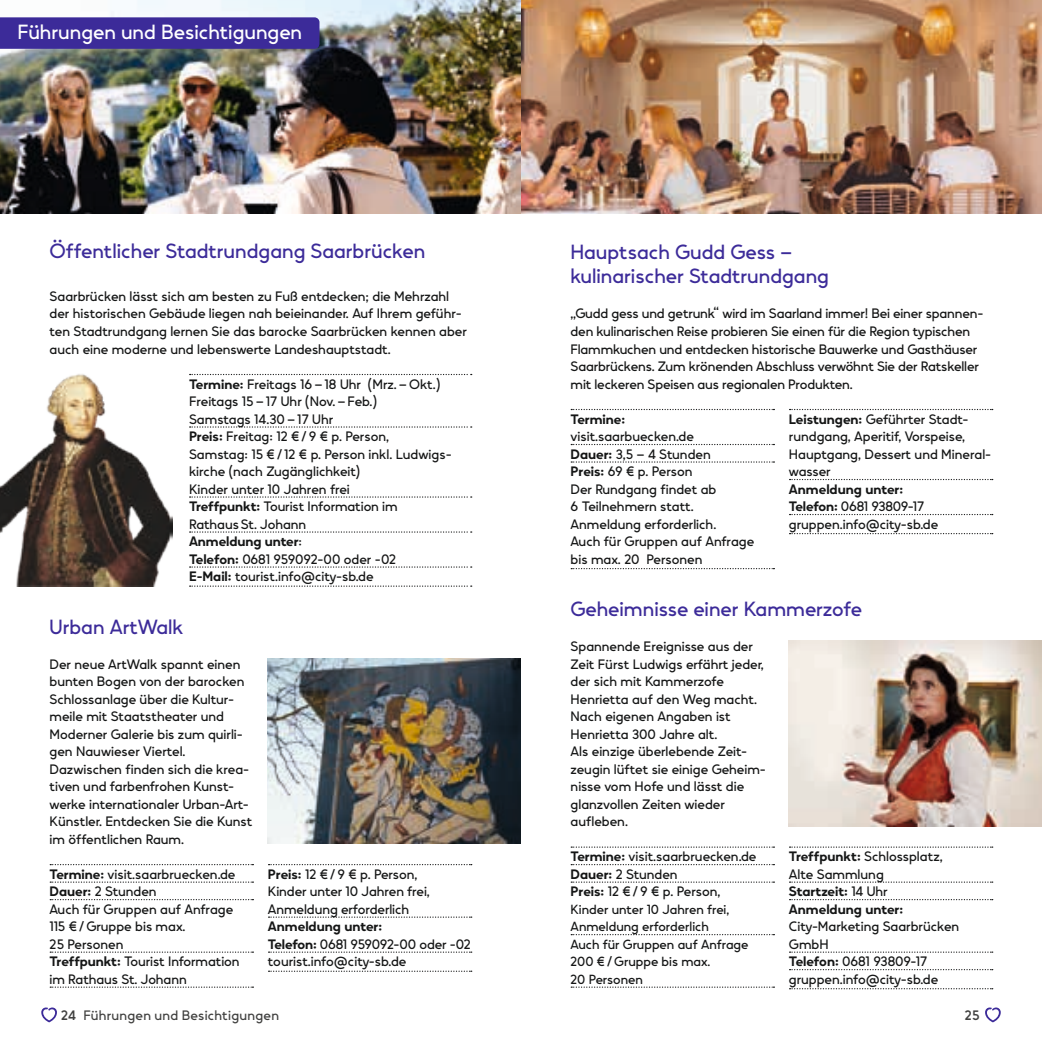
<style>
.page{position:relative;width:1042px;height:1042px;background:#fff}
.page>*{position:absolute;margin:0;border:0;box-sizing:border-box;transform-origin:0 0}
.t1{font:21px/24.5px "Vary";color:#3c2b99}
.t2{font:21px "Vary";color:#fff}
.t3{font:14px/17.5px "Vary";color:#151616}
.t4{font:700 14px/17.5px "Vary";color:#151616}
.t5{font:14px "Vary";letter-spacing:.02em;color:#414140}
.t6{font:500 14px "Vary";color:#414140}
.t7{font:13.65px/17.5px "Vary";color:#151616}
.s1{font-weight:700}
.s2{font-size:14px}
.s3{font-weight:400}
.s4{font-family:"Vary Variable"}
</style>
<div class="page">
<img style="left:0;top:0;width:1042px;height:213px">
<svg style="left:190px;top:374px;width:282px;height:1px"></svg>
<svg style="left:190px;top:426px;width:282px;height:2px"></svg>
<svg style="left:190px;top:496px;width:282px;height:2px"></svg>
<svg style="left:190px;top:531px;width:282px;height:2px"></svg>
<svg style="left:190px;top:566px;width:282px;height:2px"></svg>
<svg style="left:190px;top:585px;width:282px;height:2px"></svg>
<svg style="left:50px;top:864px;width:203px;height:1px"></svg>
<svg style="left:50px;top:881px;width:203px;height:2px"></svg>
<svg style="left:50px;top:899px;width:203px;height:1px"></svg>
<svg style="left:50px;top:951px;width:203px;height:2px"></svg>
<svg style="left:50px;top:986px;width:203px;height:2px"></svg>
<svg style="left:268px;top:864px;width:204px;height:1px"></svg>
<svg style="left:268px;top:916px;width:204px;height:2px"></svg>
<svg style="left:268px;top:951px;width:204px;height:2px"></svg>
<svg style="left:268px;top:970px;width:204px;height:2px"></svg>
<img style="left:0;top:374px;width:172px;height:212px">
<svg style="left:571px;top:409px;width:203px;height:1px"></svg>
<svg style="left:571px;top:444px;width:203px;height:1px"></svg>
<svg style="left:571px;top:461px;width:203px;height:2px"></svg>
<svg style="left:571px;top:568px;width:203px;height:1px"></svg>
<svg style="left:789px;top:409px;width:204px;height:1px"></svg>
<svg style="left:789px;top:479px;width:204px;height:1px"></svg>
<svg style="left:789px;top:514px;width:204px;height:1px"></svg>
<svg style="left:789px;top:533px;width:204px;height:1px"></svg>
<svg style="left:571px;top:846px;width:203px;height:2px"></svg>
<svg style="left:571px;top:864px;width:203px;height:1px"></svg>
<svg style="left:571px;top:881px;width:203px;height:2px"></svg>
<svg style="left:571px;top:934px;width:203px;height:1px"></svg>
<svg style="left:571px;top:986px;width:203px;height:2px"></svg>
<svg style="left:789px;top:846px;width:204px;height:2px"></svg>
<svg style="left:789px;top:881px;width:204px;height:2px"></svg>
<svg style="left:789px;top:899px;width:204px;height:1px"></svg>
<svg style="left:789px;top:951px;width:204px;height:2px"></svg>
<svg style="left:789px;top:969px;width:204px;height:1px"></svg>
<svg style="left:789px;top:988px;width:204px;height:1px"></svg>
<img style="left:789px;top:641px;width:253px;height:185px">
<img style="left:268px;top:658px;width:253px;height:185px">
<div style="left:0;top:17px;width:319px;height:32px;background:#3c2b99"></div>
<svg style="left:985px;top:1007px;width:16px;height:15px"></svg>
<svg style="left:41px;top:1007px;width:16px;height:15px"></svg>
<h1 class="t2" style="left:17px;top:15px;width:286px">Führungen und Besichtigungen</h1>
<h1 class="t1" style="left:49px;top:237px;width:377px">Öffentlicher Stadtrundgang Saarbrücken</h1>
<h1 class="t1" style="left:570px;top:238px;width:260px">Hauptsach Gudd Gess – kulinarischer Stadtrundgang</h1>
<p class="t3" style="left:50px;top:286px;width:419px">Saarbrücken lässt sich am besten zu Fuß entdecken; die Mehrzahl der historischen Gebäude liegen nah beieinander. Auf Ihrem geführ&shy;ten Stadtrundgang lernen Sie das barocke Saarbrücken kennen aber auch eine moderne und lebenswerte Landeshauptstadt.</p>
<p class="t3" style="left:189px;top:374px;width:262px"><span class="s1">Termine:</span> Freitags 16 – 18 Uhr (Mrz. – Okt.)<br>Freitags 15 – 17 Uhr (Nov. – Feb.)<br>Samstags 14.30 – 17 Uhr<br><span class="s1">Preis:</span> Freitag: 12 € / 9 € p. Person,<br>Samstag: 15 € / 12 € p. Person inkl. Ludwigs&shy;kirche (nach Zugänglichkeit)<br>Kinder unter 10 Jahren frei<br><span class="s1">Treffpunkt:</span> Tourist Information im<br>Rathaus St. Johann<br><span class="s1">Anmeldung unter</span>:<br><span class="s1">Telefon:</span> 0681 959092-00 oder -02<br><span class="s1">E-Mail:</span> tourist.info@city-sb.de</p>
<h1 class="t1" style="left:50px;top:612px;width:135px">Urban ArtWalk</h1>
<p class="t3" style="left:50px;top:654px;width:204px">Der neue ArtWalk spannt einen bunten Bogen von der barocken<br>Schlossanlage über die Kultur&shy;meile mit Staatstheater und<br>Moderner Galerie bis zum quirli&shy;gen Nauwieser Viertel.<br>Dazwischen finden sich die krea&shy;tiven und farbenfrohen Kunst&shy;werke internationaler Urban-Art-<br>Künstler. Entdecken Sie die Kunst im öffentlichen Raum.</p>
<p class="t3" style="left:50px;top:864px;width:191px"><span class="s1">Termine:</span> visit.saarbruecken.de<br><span class="s1">Dauer:</span> 2 Stunden<br>Auch für Gruppen auf Anfrage<br>115 € / Gruppe bis max.<br>25 Personen<br><span class="s1">Treffpunkt:</span> Tourist Information im Rathaus St. Johann</p>
<p class="t3" style="left:268px;top:864px;width:163px"><span class="s1">Preis:</span> 12 € / 9 € p. Person,<br>Kinder unter 10 Jahren frei,<br>Anmeldung erforderlich</p>
<p class="t3" style="left:268px;top:916px;width:204px"><span class="s1">Anmeldung unter:<br>Telefon:</span> 0681 959092-00 oder -02 tourist.info@city-sb.de</p>
<p class="t3" style="left:570px;top:304px;width:414px">„Gudd gess und getrunk“ wird im Saarland immer! Bei einer spannen&shy;den kulinarischen Reise probieren Sie einen für die Region typischen Flammkuchen und entdecken historische Bauwerke und Gasthäuser Saarbrückens. Zum krönenden Abschluss verwöhnt Sie der Ratskeller mit leckeren Speisen aus regionalen Produkten.</p>
<p class="t4" style="left:570px;top:409px;width:56px">Termine:</p>
<p class="t3" style="left:570px;top:426px;width:185px">visit.saarbuecken.de<br><span class="s1">Dauer:</span> 3,5 – 4 Stunden<br><span class="s1">Preis:</span> 69 € p. Person<br>Der Rundgang findet ab<br>6 Teilnehmern statt.<br>Anmeldung erforderlich.<br>Auch für Gruppen auf Anfrage bis max. 20 Personen</p>
<p class="t3" style="left:789px;top:409px;width:204px"><span class="s1">Leistungen:</span> Geführter Stadt&shy;rundgang, Aperitif, Vorspeise,<br>Hauptgang, Dessert und Mineral&shy;wasser</p>
<p class="t3" style="left:789px;top:479px;width:151px"><span class="s1">Anmeldung unter:<br>Telefon:</span> 0681 93809-17 gruppen.info@city-sb.de</p>
<h1 class="t1" style="left:570px;top:595px;width:293px">Geheimnisse einer Kammerzofe</h1>
<p class="t3" style="left:570px;top:636px;width:197px">Spannende Ereignisse aus der<br>Zeit Fürst Ludwigs erfährt jeder, der sich mit Kammerzofe<br>Henrietta auf den Weg macht.<br>Nach eigenen Angaben ist<br>Henrietta 300 Jahre alt.<br>Als einzige überlebende Zeit&shy;zeugin lüftet sie einige Geheim&shy;nisse vom Hofe und lässt die glanzvollen Zeiten wieder aufleben.</p>
<p class="t3" style="left:570px;top:846px;width:187px"><span class="s1">Termine:</span> visit.saarbruecken.de<br><span class="s1">Dauer:</span> 2 Stunden<br><span class="s1">Preis:</span> 12 € / 9 € p. Person,</p>
<p class="t7" style="left:570px;top:899px;width:179px">Kinder unter 10 Jahren frei,<br>Anmeldung erforderlich<br>Auch für Gruppen auf Anfrage<br>200 € <span class="s2">/</span> Gruppe bis max.<br>20 Personen</p>
<p class="t4" style="left:789px;top:846px;width:155px">Treffpunkt: <span class="s3">Schlossplatz,<br>Alte Sammlung<br></span>Startzeit: <span class="s3">14 Uhr<br></span>Anmeldung unter:</p>
<p class="t3" style="left:789px;top:916px;width:172px">City-Marketing Saarbrücken<br>GmbH<br><span class="s1">Telefon:</span> 0681 93809-17 gruppen.info@city-sb.de</p>
<p class="t5" style="left:61px;top:1004px;width:219px"><span class="s4">24</span> Führungen und Besichtigungen</p>
<p class="t6" style="left:965px;top:1003px;width:16px">25</p>
</div>
